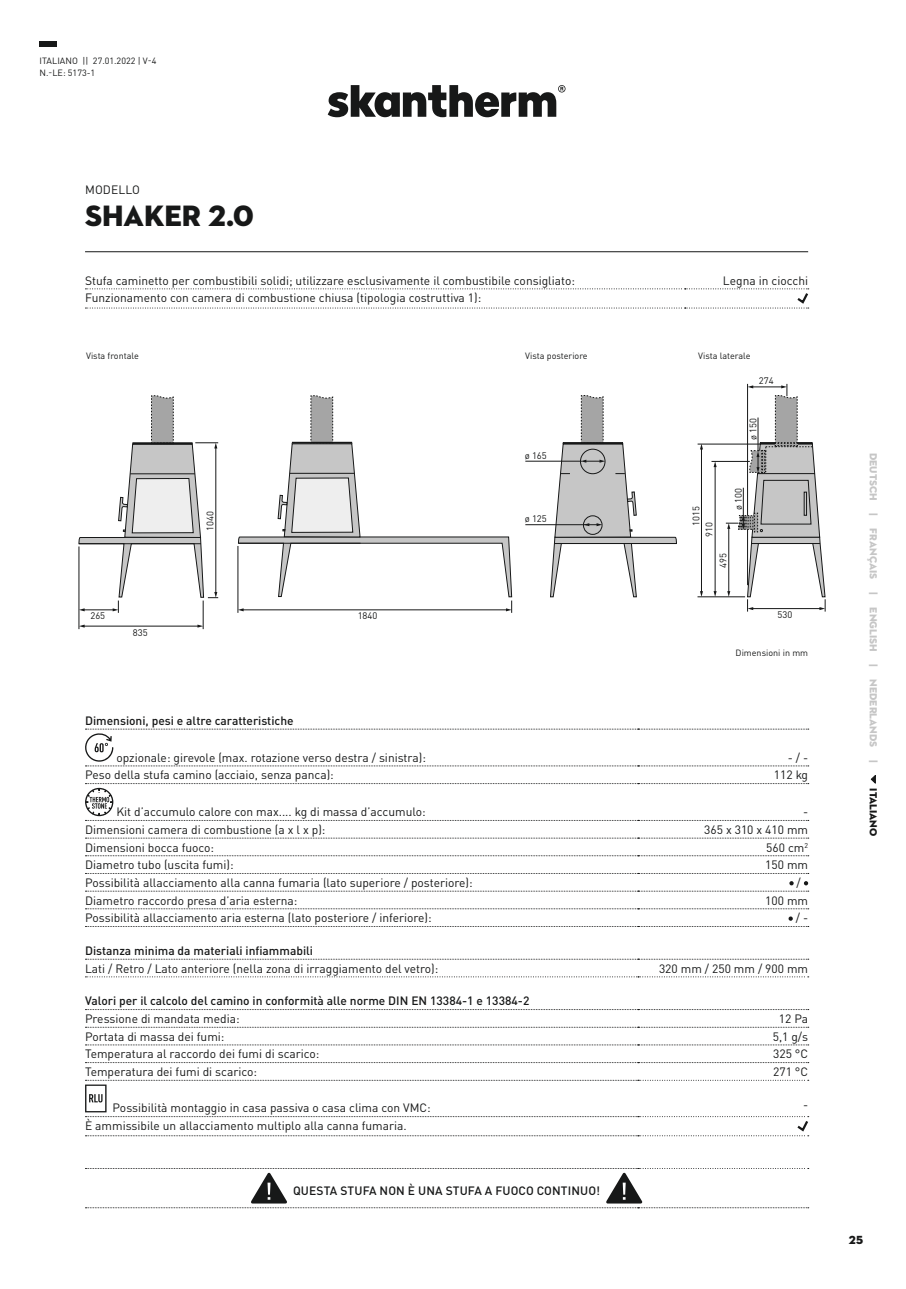
<style>
.page{position:relative;width:906px;height:1289px;background:#fff}
.page>*{position:absolute;margin:0;border:0;box-sizing:border-box;transform-origin:0 0}
.t1{font:30px "Neutraface 2 Display Titling";color:#171818}
.t2{font:12px "DIN Pro";color:#171818}
.t3{font:500 12px "DIN Pro";color:#171818}
.t4{font:12px "Neutraface 2 Display Titling";color:#171818}
.t5{font:10.5px "Neutraface 2 Display Titling";color:#c6c6c6}
.t6{font:10.5px "Neutraface 2 Display Titling";color:#171818}
.t7{font:9.45px/13.2px "DIN Pro";color:#171818}
.t8{font:9px/12px "DIN Pro";color:#171818}
</style>
<div class="page">
<svg style="left:85px;top:288px;width:725px;height:21px"></svg>
<div style="left:39px;top:42px;width:17px;height:5px;background:#171818"></div>
<hr style="left:85px;top:251px;width:723px;height:1px;background:#171818">
<svg style="left:328px;top:85px;width:237px;height:32px"></svg>
<svg style="left:85px;top:926px;width:723px;height:1px"></svg>
<svg style="left:85px;top:837px;width:723px;height:1px"></svg>
<svg style="left:85px;top:855px;width:723px;height:1px"></svg>
<svg style="left:85px;top:873px;width:723px;height:1px"></svg>
<svg style="left:85px;top:908px;width:723px;height:1px"></svg>
<svg style="left:85px;top:1009px;width:723px;height:1px"></svg>
<svg style="left:85px;top:1026px;width:723px;height:1px"></svg>
<svg style="left:85px;top:1044px;width:723px;height:1px"></svg>
<svg style="left:85px;top:1062px;width:723px;height:1px"></svg>
<svg style="left:85px;top:976px;width:723px;height:1px"></svg>
<svg style="left:85px;top:958px;width:723px;height:1px"></svg>
<svg style="left:85px;top:728px;width:723px;height:38px"></svg>
<svg style="left:85px;top:783px;width:723px;height:38px"></svg>
<svg style="left:85px;top:881px;width:723px;height:10px"></svg>
<svg style="left:788px;top:916px;width:5px;height:4px"></svg>
<svg style="left:85px;top:1079px;width:725px;height:57px"></svg>
<svg style="left:85px;top:1168px;width:723px;height:40px"></svg>
<svg style="left:870px;top:775px;width:6px;height:9px"></svg>
<svg style="left:79px;top:395px;width:139px;height:234px"></svg>
<svg style="left:238px;top:395px;width:274px;height:218px"></svg>
<hr style="left:525px;top:461px;width:56px;height:1px;background:#171818">
<svg style="left:550px;top:395px;width:127px;height:202px"></svg>
<hr style="left:525px;top:524px;width:62px;height:1px;background:#171818">
<hr style="left:701px;top:448px;width:1px;height:144px;background:#171818">
<svg style="left:700px;top:591px;width:3px;height:5px"></svg>
<hr style="left:697px;top:444px;width:63px;height:1px;background:#171818">
<hr style="left:697px;top:596px;width:48px;height:1px;background:#171818">
<hr style="left:715px;top:466px;width:1px;height:126px;background:#171818">
<svg style="left:713px;top:591px;width:3px;height:6px"></svg>
<hr style="left:711px;top:461px;width:39px;height:1px;background:#171818">
<svg style="left:726px;top:384px;width:100px;height:227px"></svg>
<hr style="left:757px;top:417px;width:1px;height:34px;background:#171818">
<p class="t8" style="left:39px;top:54px;width:118px">ITALIANO || 27.01.2022 | V-4<br>N.-LE: 5173-1</p>
<p class="t2" style="left:85px;top:180px;width:56px">MODELLO</p>
<h1 class="t1" style="left:85px;top:197px;width:170px">SHAKER 2.0</h1>
<p class="t2" style="left:85px;top:271px;width:491px">Stufa caminetto per combustibili solidi; utilizzare esclusivamente il combustibile consigliato:</p>
<p class="t2" style="left:723px;top:271px;width:87px">Legna in ciocchi</p>
<p class="t2" style="left:85px;top:288px;width:398px">Funzionamento con camera di combustione chiusa (tipologia costruttiva 1):</p>
<p class="t8" style="left:86px;top:348px;width:54px">Vista frontale</p>
<p class="t8" style="left:525px;top:348px;width:64px">Vista posteriore</p>
<p class="t8" style="left:698px;top:348px;width:54px">Vista laterale</p>
<p class="t7" style="left:759px;top:373px;width:16px">274</p>
<p class="t7" style="left:90px;top:608px;width:16px">265</p>
<p class="t7" style="left:133px;top:625px;width:16px">835</p>
<p class="t7" style="left:202px;top:531px;width:21px;rotate:-90deg">1040</p>
<p class="t7" style="left:358px;top:608px;width:21px">1840</p>
<p class="t7" style="left:525px;top:447px;width:24px">ø 165</p>
<p class="t7" style="left:745px;top:440px;width:24px;rotate:-90deg">ø 150</p>
<p class="t7" style="left:525px;top:511px;width:24px">ø 125</p>
<p class="t7" style="left:688px;top:537px;width:33px;text-indent:12px;rotate:-90deg">1015<br>910</p>
<p class="t7" style="left:715px;top:568px;width:16px;rotate:-90deg">495</p>
<p class="t7" style="left:731px;top:510px;width:24px;rotate:-90deg">ø 100</p>
<p class="t7" style="left:777px;top:607px;width:16px">530</p>
<p class="t8" style="left:735px;top:645px;width:74px">Dimensioni in mm</p>
<p class="t3" style="left:85px;top:710px;width:210px">Dimensioni, pesi e altre caratteristiche</p>
<p class="t2" style="left:116px;top:748px;width:311px">opzionale: girevole (max. rotazione verso destra / sinistra):</p>
<p class="t2" style="left:787px;top:748px;width:22px">- / -</p>
<p class="t2" style="left:85px;top:765px;width:250px">Peso della stufa camino (acciaio, senza panca):</p>
<p class="t2" style="left:774px;top:765px;width:36px">112 kg</p>
<p class="t2" style="left:116px;top:802px;width:311px">Kit d’accumulo calore con max.... kg di massa d’accumulo:</p>
<p class="t2" style="left:803px;top:802px;width:7px">-</p>
<p class="t2" style="left:85px;top:820px;width:242px">Dimensioni camera di combustione (a x l x p):</p>
<p class="t2" style="left:704px;top:820px;width:105px">365 x 310 x 410 mm</p>
<p class="t2" style="left:85px;top:837px;width:131px">Dimensioni bocca fuoco:</p>
<p class="t2" style="left:766px;top:837px;width:43px">560 cm<sup>2</sup></p>
<p class="t2" style="left:85px;top:855px;width:150px">Diametro tubo (uscita fumi):</p>
<p class="t2" style="left:765px;top:855px;width:44px">150 mm</p>
<p class="t2" style="left:85px;top:873px;width:389px">Possibilità allacciamento alla canna fumaria (lato superiore / posteriore):</p>
<p class="t2" style="left:796px;top:873px;width:6px">/</p>
<p class="t2" style="left:85px;top:890px;width:214px">Diametro raccordo presa d’aria esterna:</p>
<p class="t2" style="left:765px;top:890px;width:44px">100 mm</p>
<p class="t2" style="left:85px;top:908px;width:348px">Possibilità allacciamento aria esterna (lato posteriore / inferiore):</p>
<p class="t2" style="left:796px;top:908px;width:14px">/ -</p>
<p class="t3" style="left:85px;top:940px;width:229px">Distanza minima da materiali infiammabili</p>
<p class="t2" style="left:85px;top:958px;width:355px">Lati / Retro / Lato anteriore (nella zona di irraggiamento del vetro):</p>
<p class="t2" style="left:659px;top:958px;width:151px">320 mm / 250 mm / 900 mm</p>
<p class="t3" style="left:85px;top:991px;width:446px">Valori per il calcolo del camino in conformità alle norme DIN EN 13384-1 e 13384-2</p>
<p class="t2" style="left:85px;top:1009px;width:156px">Pressione di mandata media:</p>
<p class="t2" style="left:779px;top:1009px;width:31px">12 Pa</p>
<p class="t2" style="left:85px;top:1026px;width:141px">Portata di massa dei fumi:</p>
<p class="t2" style="left:772px;top:1026px;width:37px">5,1 g/s</p>
<p class="t2" style="left:85px;top:1044px;width:236px">Temperatura al raccordo dei fumi di scarico:</p>
<p class="t2" style="left:773px;top:1044px;width:36px">325 °C</p>
<p class="t2" style="left:85px;top:1062px;width:173px">Temperatura dei fumi di scarico:</p>
<p class="t2" style="left:773px;top:1062px;width:36px">271 °C</p>
<p class="t2" style="left:112px;top:1098px;width:320px">Possibilità montaggio in casa passiva o casa clima con VMC:</p>
<p class="t2" style="left:803px;top:1094px;width:7px">-</p>
<p class="t2" style="left:85px;top:1116px;width:323px">È ammissibile un allacciamento multiplo alla canna fumaria.</p>
<p class="t3" style="left:293px;top:1180px;width:309px">QUESTA STUFA NON È UNA STUFA A FUOCO CONTINUO!</p>
<p class="t5" style="left:880px;top:453px;width:311px;rotate:90deg">DEUTSCH | FRANÇAIS | ENGLISH | NEDERLANDS |</p>
<p class="t6" style="left:880px;top:788px;width:49px;rotate:90deg">ITALIANO</p>
<p class="t4" style="left:849px;top:1232px;width:16px">25</p>
</div>
